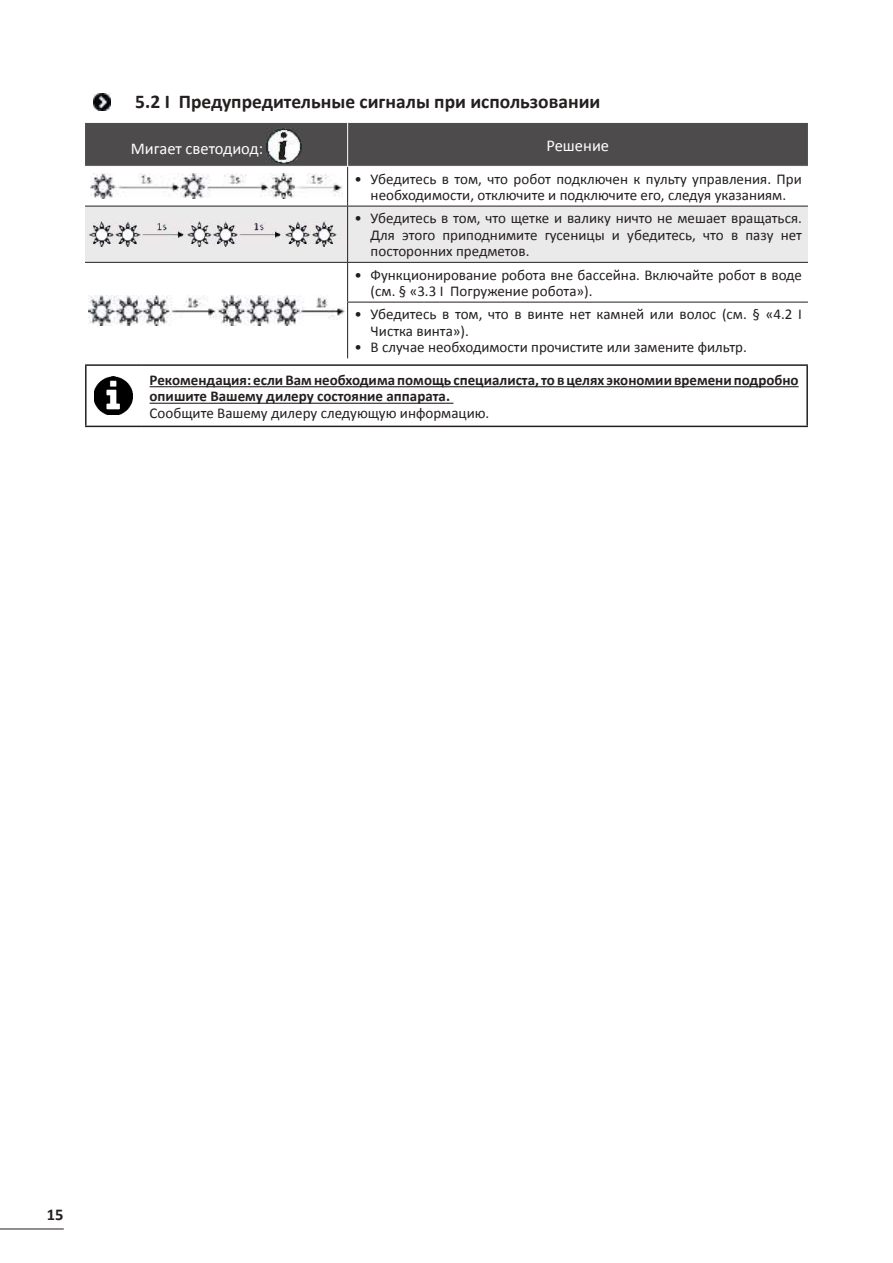
<style>
.page{position:relative;width:893px;height:1263px;background:#fff}
.page>*{position:absolute;margin:0;border:0;box-sizing:border-box;transform-origin:0 0}
.t1{font:700 19.5px "Calibri";color:#241f1f}
.t2{font:16.5px "Calibri";color:#fff}
.t3{font:700 16.5px "Calibri";color:#241f1f}
.t4{font:15px/16.5px "Calibri";color:#241f1f}
.t5{font:700 15px/16.5px "Calibri";color:#241f1f}
</style>
<div class="page">
<hr style="left:0;top:1228px;width:64px;height:1px;background:#241f1f">
<img style="left:94px;top:94px;width:17px;height:17px">
<div style="left:85px;top:123px;width:723px;height:43px;background:#4e4b4c"></div>
<div style="left:85px;top:207px;width:723px;height:55px;background:#ebeaea"></div>
<hr style="left:347px;top:167px;width:1px;height:39px;background:#241f1f">
<hr style="left:85px;top:206px;width:263px;height:1px;background:#241f1f">
<hr style="left:348px;top:206px;width:460px;height:1px;background:#241f1f">
<hr style="left:347px;top:206px;width:1px;height:56px;background:#241f1f">
<hr style="left:85px;top:262px;width:263px;height:1px;background:#241f1f">
<hr style="left:348px;top:262px;width:460px;height:1px;background:#241f1f">
<hr style="left:347px;top:263px;width:1px;height:39px;background:#241f1f">
<hr style="left:347px;top:302px;width:461px;height:1px;background:#241f1f">
<hr style="left:347px;top:302px;width:1px;height:56px;background:#241f1f">
<hr style="left:347px;top:123px;width:1px;height:43px;background:#fff">
<img style="left:267px;top:129px;width:35px;height:35px">
<img style="left:90px;top:174px;width:252px;height:25px">
<img style="left:87px;top:221px;width:258px;height:26px">
<img style="left:88px;top:295px;width:256px;height:31px">
<hr style="left:85px;top:364px;width:56px;height:2px;background:#241f1f">
<hr style="left:85px;top:366px;width:2px;height:60px;background:#241f1f">
<hr style="left:141px;top:364px;width:667px;height:2px;background:#241f1f">
<hr style="left:806px;top:366px;width:2px;height:60px;background:#241f1f">
<hr style="left:85px;top:426px;width:56px;height:1px;background:#241f1f">
<hr style="left:141px;top:426px;width:667px;height:1px;background:#241f1f">
<img style="left:94px;top:377px;width:39px;height:38px">
<hr style="left:150px;top:386px;width:649px;height:1px;background:#241f1f">
<hr style="left:150px;top:403px;width:303px;height:1px;background:#241f1f">
<h1 class="t1" style="left:135px;top:89px;width:467px">5.2 I Предупредительные сигналы при использовании</h1>
<p class="t2" style="left:131px;top:138px;width:134px">Мигает светодиод:</p>
<p class="t2" style="left:546px;top:135px;width:64px">Решение</p>
<p class="t4" style="left:355px;top:170px;width:449px;text-align:center">• Убедитесь в том, что робот подключен к пульту управления. При необходимости, отключите и подключите его, следуя указаниям.</p>
<p class="t4" style="left:371px;top:210px;width:433px;text-align:justify;text-indent:-16px">• Убедитесь в том, что щетке и валику ничто не мешает вращаться.<br>Для этого приподнимите гусеницы и убедитесь, что в пазу нет посторонних предметов.</p>
<p class="t4" style="left:371px;top:266px;width:433px;text-indent:-16px">• Функционирование робота вне бассейна. Включайте робот в воде (см. § «3.3 I Погружение робота»).</p>
<p class="t4" style="left:371px;top:306px;width:433px;text-indent:-16px">• Убедитесь в том, что в винте нет камней или волос (см. § «4.2 I<br>Чистка винта»).</p>
<p class="t4" style="left:355px;top:339px;width:394px">• В случае необходимости прочистите или замените фильтр.</p>
<p class="t5" style="left:150px;top:372px;width:651px">Рекомендация: если Вам необходима помощь специалиста, то в целях экономии времени подробно опишите Вашему дилеру состояние аппарата.</p>
<p class="t4" style="left:150px;top:405px;width:341px">Сообщите Вашему дилеру следующую информацию.</p>
<p class="t3" style="left:47px;top:1204px;width:18px">15</p>
</div>
